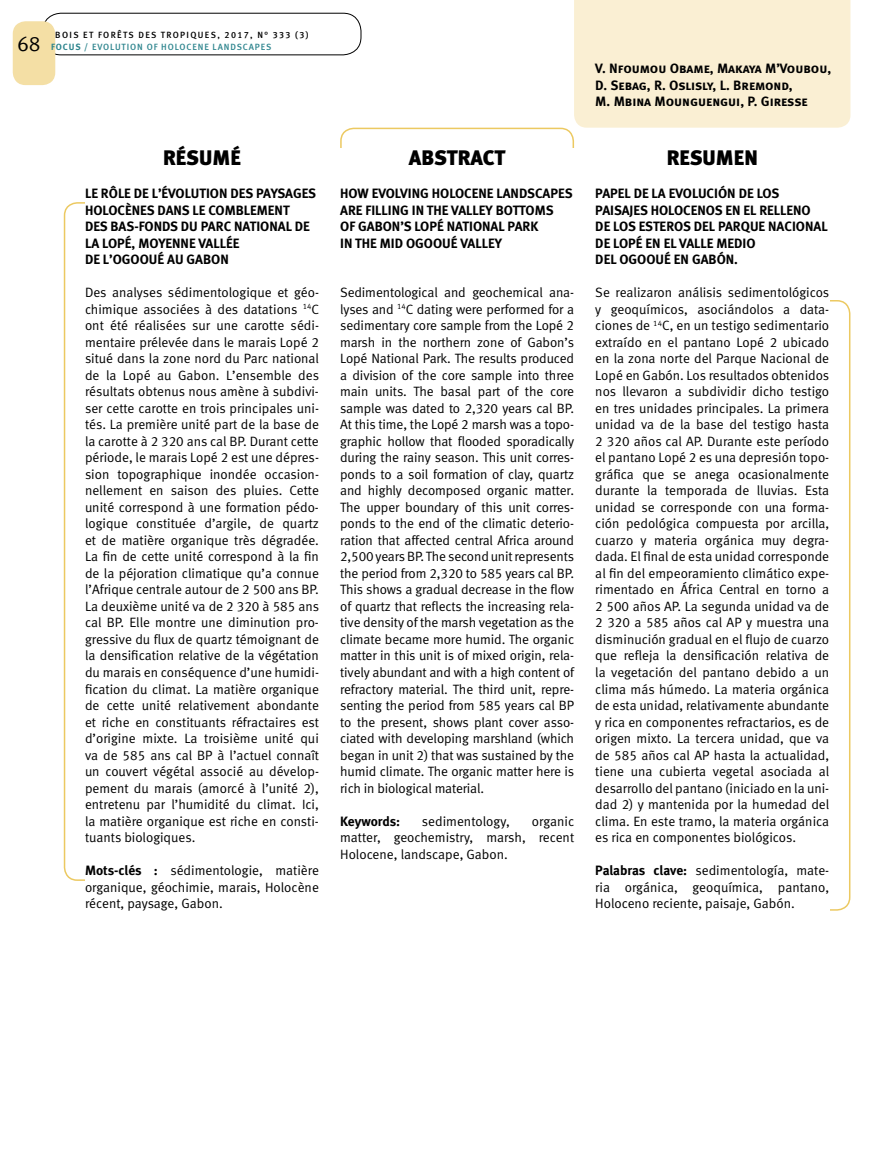
<style>
.page{position:relative;width:893px;height:1149px;background:#fff}
.page>*{position:absolute;margin:0;border:0;box-sizing:border-box;transform-origin:0 0}
.t1{font:21px "Meta Black LF";color:#000}
.t2{font:21px "Meta Normal LF";color:#000}
.t3{font:13.5px/16.5px "Meta Normal LF";color:#000;text-align:justify}
.t4{font:13.5px/16.5px "Meta Bold LF";color:#000}
.t5{font:13.5px/16.5px "Meta Bold LF Caps";color:#000}
.t6{font:9px/12px "Meta Medium LF";letter-spacing:.1em;color:#000}
.s1{font-family:"Meta Bold LF";color:#2e858e}
.s2{color:#2e858e}
.s3{font-family:"Meta Bold LF"}
</style>
<div class="page">
<div style="left:43px;top:13px;width:318px;height:42px;border:1px solid #000;border-radius:18px"></div>
<div style="left:13px;top:21px;width:42px;height:64px;background:#f4dfa5;border-radius:13px"></div>
<div style="left:574px;top:0;width:276px;height:128px;background:#faefd3"></div>
<h1 class="t2" style="left:17px;top:32px;width:25px">68</h1>
<p class="t6" style="left:51px;top:28px;width:259px;text-indent:4px">BOIS ET FORÊTS DES TROPIQUES, 2017, N° 333 (3)<br><span class="s1">FOCUS /</span> <span class="s2">EVOLUTION OF HOLOCENE LANDSCAPES</span></p>
<h1 class="t1" style="left:163px;top:145px;width:79px">RÉSUMÉ</h1>
<p class="t4" style="left:85px;top:185px;width:233px">LE RÔLE DE L’ÉVOLUTION DES PAYSAGES<br>HOLOCÈNES DANS LE COMBLEMENT<br>DES BAS-FONDS DU PARC NATIONAL DE<br>LA LOPÉ, MOYENNE VALLÉE<br>DE L’OGOOUÉ AU GABON</p>
<p class="t3" style="left:85px;top:284px;width:236px">Des analyses sédimentologique et géo&shy;chimique associées à des datations <sup>14</sup>C ont été réalisées sur une carotte sédi&shy;mentaire prélevée dans le marais Lopé 2 situé dans la zone nord du Parc national de la Lopé au Gabon. L’ensemble des résultats obtenus nous amène à subdivi&shy;ser cette carotte en trois principales uni&shy;tés. La première unité part de la base de la carotte à 2 320 ans cal BP. Durant cette période, le marais Lopé 2 est une dépres&shy;sion topographique inondée occasion&shy;nellement en saison des pluies. Cette unité correspond à une formation pédo&shy;logique constituée d’argile, de quartz et de matière organique très dégradée.<br>La fin de cette unité correspond à la fin de la péjoration climatique qu’a connue l’Afrique centrale autour de 2 500 ans BP.<br>La deuxième unité va de 2 320 à 585 ans cal BP. Elle montre une diminution pro&shy;gressive du flux de quartz témoignant de la densification relative de la végétation du marais en conséquence d’une humidi&shy;fication du climat. La matière organique de cette unité relativement abondante et riche en constituants réfractaires est d’origine mixte. La troisième unité qui va de 585 ans cal BP à l’actuel connaît un couvert végétal associé au dévelop&shy;pement du marais (amorcé à l’unité 2), entretenu par l’humidité du climat. Ici, la matière organique est riche en consti&shy;tuants biologiques.</p>
<p class="t3" style="left:85px;top:861px;width:235px"><span class="s3">Mots-clés :</span> sédimentologie, matière organique, géochimie, marais, Holocène récent, paysage, Gabon.</p>
<h1 class="t1" style="left:409px;top:145px;width:98px">ABSTRACT</h1>
<p class="t4" style="left:340px;top:185px;width:234px">HOW EVOLVING HOLOCENE LANDSCAPES<br>ARE FILLING IN THE VALLEY BOTTOMS<br>OF GABON’S LOPÉ NATIONAL PARK<br>IN THE MID OGOOUÉ VALLEY</p>
<p class="t3" style="left:340px;top:284px;width:236px">Sedimentological and geochemical ana&shy;lyses and <sup>14</sup>C dating were performed for a sedimentary core sample from the Lopé 2 marsh in the northern zone of Gabon’s Lopé National Park. The results produced a division of the core sample into three main units. The basal part of the core sample was dated to 2,320 years cal BP.<br>At this time, the Lopé 2 marsh was a topo&shy;graphic hollow that flooded sporadically during the rainy season. This unit corres&shy;ponds to a soil formation of clay, quartz and highly decomposed organic matter.<br>The upper boundary of this unit corres&shy;ponds to the end of the climatic deterio&shy;ration that affected central Africa around 2,500years BP. The second unit represents the period from 2,320 to 585 years cal BP.<br>This shows a gradual decrease in the flow of quartz that reflects the increasing rela&shy;tive density of the marsh vegetation as the climate became more humid. The organic matter in this unit is of mixed origin, rela&shy;tively abundant and with a high content of refractory material. The third unit, repre&shy;senting the period from 585 years cal BP to the present, shows plant cover asso&shy;ciated with developing marshland (which began in unit 2) that was sustained by the humid climate. The organic matter here is rich in biological material.</p>
<p class="t4" style="left:340px;top:812px;width:61px">Keywords:</p>
<p class="t3" style="left:422px;top:812px;width:89px">sedimentology,</p>
<p class="t3" style="left:340px;top:812px;width:235px;text-indent:192px">organic matter, geochemistry, marsh, recent Holocene, landscape, Gabon.</p>
<p class="t5" style="left:595px;top:60px;width:237px">V. Nfoumou Obame, Makaya M’Voubou,<br>D. Sebag, R. Oslisly, L. Bremond,<br>M. Mbina Mounguengui, P. Giresse</p>
<h1 class="t1" style="left:667px;top:145px;width:93px">RESUMEN</h1>
<p class="t4" style="left:595px;top:185px;width:234px">PAPEL DE LA EVOLUCIÓN DE LOS<br>PAISAJES HOLOCENOS EN EL RELLENO<br>DE LOS ESTEROS DEL PARQUE NACIONAL<br>DE LOPÉ EN EL VALLE MEDIO<br>DEL OGOOUÉ EN GABÓN.</p>
<p class="t3" style="left:595px;top:284px;width:236px">Se realizaron análisis sedimentológicos y geoquímicos, asociándolos a data&shy;ciones de <sup>14</sup>C, en un testigo sedimentario extraído en el pantano Lopé 2 ubicado en la zona norte del Parque Nacional de Lopé en Gabón. Los resultados obtenidos nos llevaron a subdividir dicho testigo en tres unidades principales. La primera unidad va de la base del testigo hasta 2 320 años cal AP. Durante este período el pantano Lopé 2 es una depresión topo&shy;gráfica que se anega ocasionalmente durante la temporada de lluvias. Esta unidad se corresponde con una forma&shy;ción pedológica compuesta por arcilla, cuarzo y materia orgánica muy degra&shy;dada. El final de esta unidad corresponde al fin del empeoramiento climático expe&shy;rimentado en África Central en torno a 2 500 años AP. La segunda unidad va de 2 320 a 585 años cal AP y muestra una disminución gradual en el flujo de cuarzo que refleja la densificación relativa de la vegetación del pantano debido a un clima más húmedo. La materia orgánica de esta unidad, relativamente abundante y rica en componentes refractarios, es de origen mixto. La tercera unidad, que va de 585 años cal AP hasta la actualidad, tiene una cubierta vegetal asociada al desarrollo del pantano (iniciado en la uni&shy;dad 2) y mantenida por la humedad del clima. En este tramo, la materia orgánica es rica en componentes biológicos.</p>
<p class="t3" style="left:595px;top:861px;width:235px"><span class="s3">Palabras clave:</span> sedimentología, mate&shy;ria orgánica, geoquímica, pantano, Holoceno reciente, paisaje, Gabón.</p>
</div>
